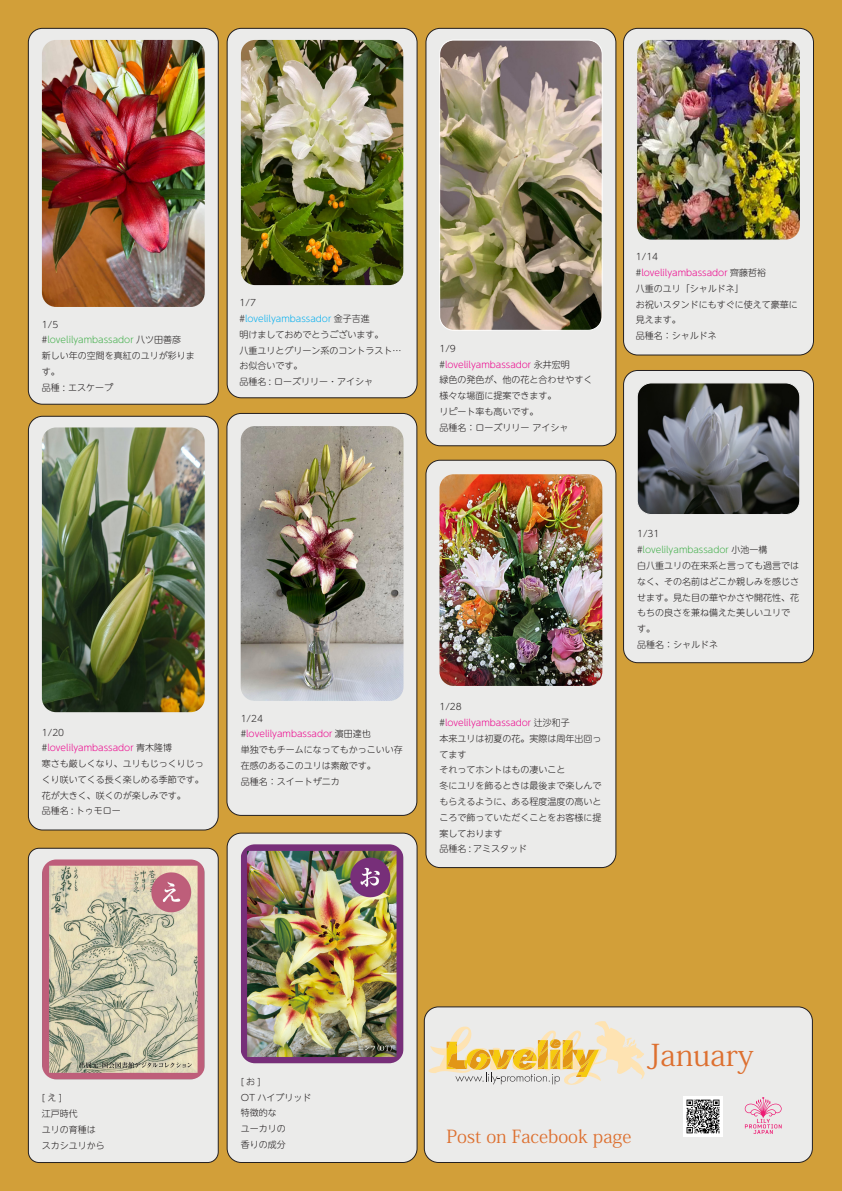
<style>
.page{position:relative;width:842px;height:1191px;background:#d29f39}
.page>*{position:absolute;margin:0;border:0;box-sizing:border-box;transform-origin:0 0}
.t1{font:30px "Koz Min Pr 6 N";color:#dd7030}
.t2{font:18px "Koz Min Pr 6 N";color:#dd7030}
.t3{font:300 9px/15.8px "UD Shin M Go Pr 6 N";color:#231f20}
.t4{font:300 9px "UD Shin M Go Pr 6 N";color:#ed028c}
.t5{font:300 9px "UD Shin M Go Pr 6 N";color:#40ae49}
.t6{font:300 9px "UD Shin M Go Pr 6 N";color:#00aeef}
.s1{color:#231f20}
</style>
<div class="page">
<div style="left:28px;top:28px;width:190px;height:376px;background:#ebebea;border-radius:14px"></div>
<div style="left:28px;top:28px;width:190px;height:376px;border:1px solid #231f20;border-radius:14px"></div>
<div style="left:623px;top:28px;width:190px;height:327px;background:#ebebea;border-radius:14px"></div>
<div style="left:623px;top:28px;width:191px;height:327px;border:1px solid #231f20;border-radius:14px"></div>
<div style="left:426px;top:460px;width:190px;height:407px;background:#ebebea;border-radius:14px"></div>
<div style="left:426px;top:460px;width:190px;height:407px;border:1px solid #231f20;border-radius:14px"></div>
<div style="left:227px;top:833px;width:190px;height:329px;background:#ebebea;border-radius:14px"></div>
<div style="left:227px;top:833px;width:190px;height:329px;border:1px solid #231f20;border-radius:14px"></div>
<div style="left:227px;top:28px;width:190px;height:370px;background:#ebebea;border-radius:14px"></div>
<div style="left:227px;top:28px;width:190px;height:370px;border:1px solid #231f20;border-radius:14px"></div>
<div style="left:426px;top:28px;width:190px;height:418px;background:#ebebea;border-radius:14px"></div>
<div style="left:426px;top:28px;width:190px;height:418px;border:1px solid #231f20;border-radius:14px"></div>
<div style="left:28px;top:416px;width:190px;height:414px;background:#ebebea;border-radius:14px"></div>
<div style="left:28px;top:416px;width:190px;height:414px;border:1px solid #231f20;border-radius:14px"></div>
<div style="left:227px;top:413px;width:190px;height:402px;background:#ebebea;border-radius:14px"></div>
<div style="left:227px;top:413px;width:190px;height:402px;border:1px solid #231f20;border-radius:14px"></div>
<div style="left:623px;top:370px;width:190px;height:292px;background:#ebebea;border-radius:14px"></div>
<div style="left:623px;top:370px;width:191px;height:293px;border:1px solid #231f20;border-radius:14px"></div>
<div style="left:28px;top:848px;width:190px;height:314px;background:#ebebea;border-radius:11px"></div>
<div style="left:28px;top:848px;width:190px;height:314px;border:1px solid #231f20;border-radius:11px"></div>
<div style="left:424px;top:1007px;width:388px;height:155px;background:#ebebea;border-radius:14px"></div>
<svg style="left:428px;top:1021px;width:217px;height:63px"></svg>
<div style="left:424px;top:1006px;width:388px;height:156px;border:1px solid #231f20;border-radius:14px"></div>
<img style="left:683px;top:1096px;width:40px;height:40px">
<svg style="left:745px;top:1097px;width:37px;height:37px"></svg>
<img style="left:42px;top:40px;width:163px;height:267px">
<img style="left:241px;top:40px;width:162px;height:245px">
<img style="left:441px;top:41px;width:161px;height:289px">
<div style="left:439px;top:40px;width:163px;height:290px;border:1px solid #fff;border-radius:14px"></div>
<img style="left:637px;top:40px;width:163px;height:199px">
<img style="left:42px;top:427px;width:163px;height:285px">
<img style="left:639px;top:383px;width:161px;height:131px">
<div style="left:637px;top:383px;width:163px;height:131px;border:1px solid #ebebea;border-radius:14px"></div>
<img style="left:241px;top:844px;width:162px;height:219px">
<img style="left:42px;top:859px;width:163px;height:220px">
<img style="left:439px;top:474px;width:163px;height:212px">
<img style="left:241px;top:426px;width:162px;height:275px">
<p class="t3" style="left:42px;top:316px;width:18px">1/5</p>
<p class="t5" style="left:42px;top:333px;width:141px"><span class="s1">#</span>lovelilyambassador <span class="s1">八ツ田善彦</span></p>
<p class="t3" style="left:42px;top:347px;width:155px">新しい年の空間を真紅のユリが彩ります。</p>
<p class="t3" style="left:42px;top:379px;width:73px">品種 : エスケープ</p>
<p class="t3" style="left:240px;top:294px;width:18px">1/7</p>
<p class="t6" style="left:240px;top:311px;width:132px"><span class="s1">#</span>lovelilyambassador <span class="s1">金子吉進</span></p>
<p class="t3" style="left:240px;top:326px;width:145px">明けましておめでとうございます。</p>
<p class="t3" style="left:240px;top:342px;width:163px">八重ユリとグリーン系のコントラスト...お似合いです。</p>
<p class="t3" style="left:240px;top:373px;width:135px">品種名 : ローズリリー・アイシャ</p>
<p class="t3" style="left:439px;top:340px;width:18px">1/9</p>
<p class="t4" style="left:439px;top:357px;width:132px"><span class="s1">#</span>lovelilyambassador <span class="s1">永井宏明</span></p>
<p class="t3" style="left:439px;top:371px;width:155px">緑色の発色が、他の花と合わせやすく</p>
<p class="t3" style="left:439px;top:387px;width:119px">様々な場面に提案できます。</p>
<p class="t3" style="left:439px;top:403px;width:101px">リピート率も高いです。</p>
<p class="t3" style="left:439px;top:419px;width:130px">品種名：ローズリリーアイシャ</p>
<p class="t3" style="left:636px;top:248px;width:24px">1/14</p>
<p class="t4" style="left:636px;top:265px;width:132px"><span class="s1">#</span>lovelilyambassador <span class="s1">齊藤哲裕</span></p>
<p class="t3" style="left:636px;top:280px;width:109px">八重のユリ「シャルドネ「</p>
<p class="t3" style="left:636px;top:296px;width:163px">お祝いスタンドにもすぐに使えて豪華に見えます。</p>
<p class="t3" style="left:636px;top:327px;width:82px">品種名：シャルドネ</p>
<p class="t3" style="left:42px;top:724px;width:24px">1/20</p>
<p class="t4" style="left:42px;top:740px;width:132px"><span class="s1">#</span>lovelilyambassador <span class="s1">青木隆博</span></p>
<p class="t3" style="left:42px;top:755px;width:163px;text-align:justify">寒さも厳しくなり、ユリもじっくりじっくり咲いてくる長く楽しめる季節です。花が大きく、咲くのが楽しみです。</p>
<p class="t3" style="left:42px;top:802px;width:80px">品種名 : トゥモロー</p>
<p class="t3" style="left:241px;top:709px;width:24px">1/24</p>
<p class="t4" style="left:241px;top:726px;width:132px"><span class="s1">#</span>lovelilyambassador <span class="s1">濵田達也</span></p>
<p class="t3" style="left:241px;top:741px;width:163px">単独でもチームになってもかっこいい存在感のあるこのユリは素敵です。</p>
<p class="t3" style="left:241px;top:772px;width:100px">品種名：スイートザニカ</p>
<p class="t3" style="left:439px;top:698px;width:24px">1/28</p>
<p class="t4" style="left:439px;top:715px;width:132px"><span class="s1">#</span>lovelilyambassador <span class="s1">辻沙和子</span></p>
<p class="t3" style="left:439px;top:730px;width:164px">本来ユリは初夏の花。実際は周年出回ってます</p>
<p class="t3" style="left:439px;top:761px;width:128px">それってホントはもの凄いこと</p>
<p class="t3" style="left:439px;top:777px;width:164px;text-align:justify">冬にユリを飾るときは最後まで楽しんでもらえるように、ある程度温度の高いところで飾っていただくことをお客様に提案しております</p>
<p class="t3" style="left:439px;top:840px;width:89px">品種名 : アミスタッド</p>
<p class="t3" style="left:637px;top:525px;width:24px">1/31</p>
<p class="t5" style="left:637px;top:542px;width:132px"><span class="s1">#</span>lovelilyambassador <span class="s1">小池一構</span></p>
<p class="t3" style="left:637px;top:557px;width:163px">白八重ユリの在来系と言っても過言ではなく、その名前はどこか親しみを感じさせます。見た目の華やかさや開花性、花もちの良さを兼ね備えた美しいユリです。</p>
<p class="t3" style="left:637px;top:636px;width:82px">品種名：シャルドネ</p>
<p class="t3" style="left:42px;top:1089px;width:22px">[え[</p>
<p class="t3" style="left:42px;top:1105px;width:37px">江戸時代</p>
<p class="t3" style="left:42px;top:1121px;width:55px">ユリの育種は</p>
<p class="t3" style="left:42px;top:1136px;width:64px">スカシユリから</p>
<p class="t3" style="left:241px;top:1073px;width:22px">[お[</p>
<p class="t3" style="left:241px;top:1088px;width:72px">OT ハイブリッド</p>
<p class="t3" style="left:241px;top:1104px;width:37px">特徴的な</p>
<p class="t3" style="left:241px;top:1120px;width:46px">ユーカリの</p>
<p class="t3" style="left:241px;top:1136px;width:46px">香りの成分</p>
<p class="t1" style="left:647px;top:1038px;width:108px">January</p>
<p class="t2" style="left:447px;top:1126px;width:186px">Post on Facebook page</p>
</div>
